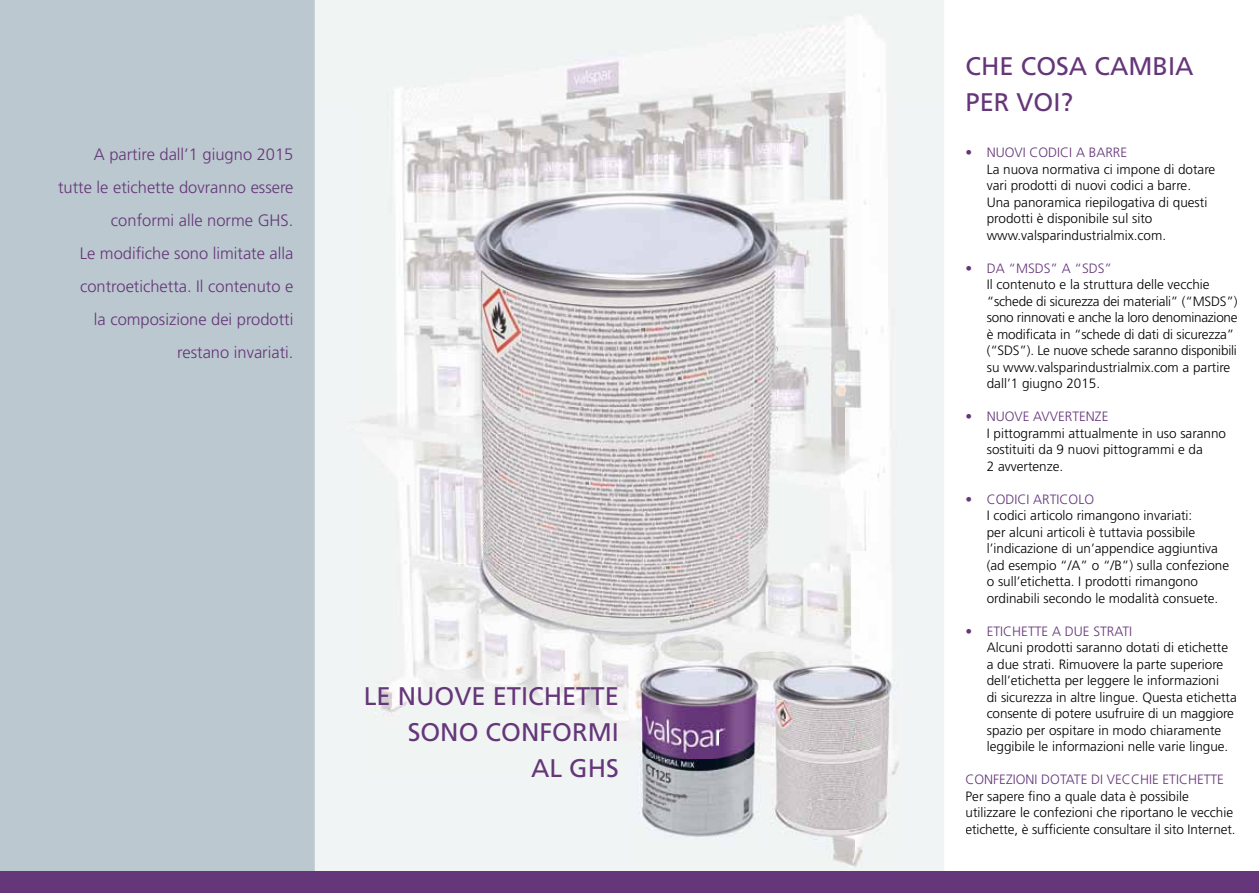
<style>
.page{position:relative;width:1259px;height:893px;background:#fff}
.page>*{position:absolute;margin:0;border:0;box-sizing:border-box;transform-origin:0 0}
.t1{font:25.5px/36px "Frutiger";color:#653679}
.t2{font:300 16.5px/33px "Frutiger";color:#653679;text-align:right}
.t3{font:300 13.5px/16.5px "Frutiger";color:#000}
.t4{font:300 13.5px "Frutiger";color:#653679}
</style>
<div class="page">
<div style="left:0;top:0;width:315px;height:872px;background:#bbc8cf"></div>
<img style="left:315px;top:0;width:629px;height:103px">
<div style="left:315px;top:103px;width:52px;height:769px;background:#f1f4f5"></div>
<div style="left:892px;top:103px;width:52px;height:769px;background:#f1f4f5"></div>
<img style="left:367px;top:669px;width:262px;height:203px">
<img style="left:629px;top:849px;width:263px;height:23px">
<div style="left:0;top:872px;width:1259px;height:21px;background:#653679"></div>
<img style="left:768px;top:669px;width:87px;height:32px">
<img style="left:855px;top:651px;width:46px;height:50px">
<img style="left:768px;top:701px;width:133px;height:99px">
<img style="left:768px;top:800px;width:133px;height:49px">
<img style="left:629px;top:669px;width:139px;height:180px">
<img style="left:362px;top:93px;width:536px;height:471px">
<img style="left:362px;top:564px;width:428px;height:105px">
<img style="left:790px;top:564px;width:108px;height:87px">
<img style="left:629px;top:651px;width:269px;height:18px">
<img style="left:763px;top:651px;width:5px;height:18px">
<p class="t2" style="left:58px;top:138px;width:237px">A partire dall’1 giugno 2015 tutte le etichette dovranno essere conformi alle norme GHS.<br>Le modifiche sono limitate alla controetichetta. Il contenuto e<br>la composizione dei prodotti restano invariati.</p>
<h1 class="t1" style="left:364px;top:679px;width:257px;text-align:right">LE NUOVE ETICHETTE<br>SONO CONFORMI<br>AL GHS</h1>
<h1 class="t1" style="left:965px;top:49px;width:230px">CHE COSA CAMBIA<br>PER VOI?</h1>
<p class="t4" style="left:965px;top:145px;width:163px">• NUOVI CODICI A BARRE</p>
<p class="t3" style="left:986px;top:161px;width:230px">La nuova normativa ci impone di dotare vari prodotti di nuovi codici a barre.<br>Una panoramica riepilogativa di questi prodotti è disponibile sul sito www.valsparindustrialmix.com.</p>
<p class="t4" style="left:965px;top:261px;width:148px">• DA “MSDS” A “SDS”</p>
<p class="t3" style="left:986px;top:277px;width:252px">Il contenuto e la struttura delle vecchie “schede di sicurezza dei materiali” (“MSDS”) sono rinnovati e anche la loro denominazione è modificata in “schede di dati di sicurezza” (“SDS”). Le nuove schede saranno disponibili su www.valsparindustrialmix.com a partire dall’1 giugno 2015.</p>
<p class="t4" style="left:965px;top:409px;width:144px">• NUOVE AVVERTENZE</p>
<p class="t3" style="left:986px;top:425px;width:241px">I pittogrammi attualmente in uso saranno sostituiti da 9 nuovi pittogrammi e da<br>2 avvertenze.</p>
<p class="t4" style="left:965px;top:492px;width:130px">• CODICI ARTICOLO</p>
<p class="t3" style="left:986px;top:508px;width:244px">I codici articolo rimangono invariati:<br>per alcuni articoli è tuttavia possibile l’indicazione di un’appendice aggiuntiva (ad esempio “/A” o “/B”) sulla confezione o sull’etichetta. I prodotti rimangono ordinabili secondo le modalità consuete.</p>
<p class="t4" style="left:965px;top:624px;width:168px">• ETICHETTE A DUE STRATI</p>
<p class="t3" style="left:986px;top:640px;width:252px">Alcuni prodotti saranno dotati di etichette a due strati. Rimuovere la parte superiore dell’etichetta per leggere le informazioni<br>di sicurezza in altre lingue. Questa etichetta consente di potere usufruire di un maggiore spazio per ospitare in modo chiaramente leggibile le informazioni nelle varie lingue.</p>
<p class="t4" style="left:965px;top:772px;width:260px">CONFEZIONI DOTATE DI VECCHIE ETICHETTE</p>
<p class="t3" style="left:965px;top:788px;width:271px">Per sapere fino a quale data è possibile utilizzare le confezioni che riportano le vecchie etichette, è sufficiente consultare il sito Internet.</p>
</div>
